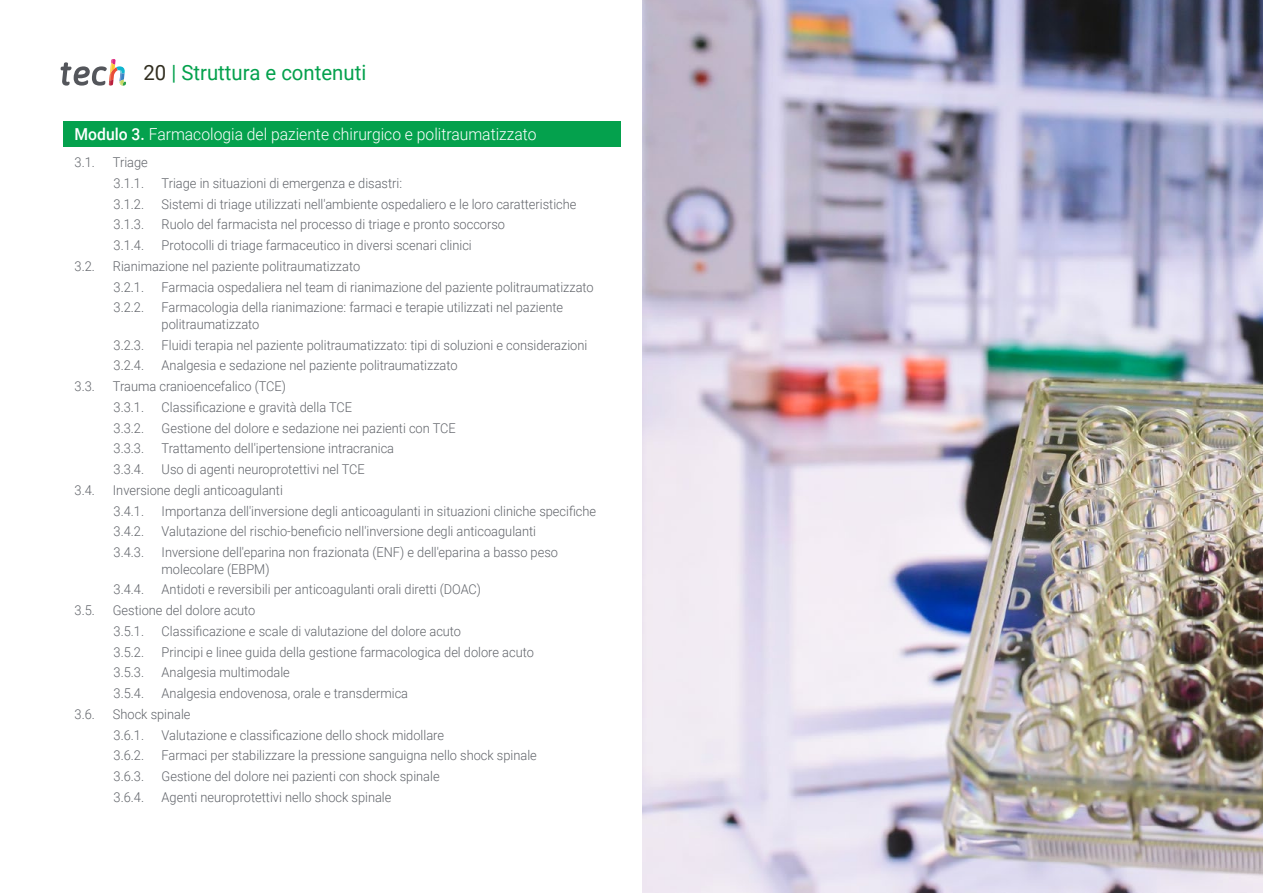
<style>
.page{position:relative;width:1263px;height:893px;background:#fff}
.page>*{position:absolute;margin:0;border:0;box-sizing:border-box;transform-origin:0 0}
.t1{font:21px "Roboto";color:#04a14d}
.t2{font:300 16.5px "Roboto";color:#fff;scale:.95 1}
.t3{font:300 13.5px/20.7px "Roboto";color:#61646a;scale:.95 1}
.s1{color:#312e20}
.s2{font-weight:500}
</style>
<div class="page">
<svg style="left:61px;top:59px;width:65px;height:27px"></svg>
<div style="left:64px;top:121px;width:557px;height:25px;background:#04a14d"></div>
<img style="left:642px;top:0;width:621px;height:893px">
<h1 class="t1" style="left:144px;top:57px;width:224px"><span class="s1">20</span> | Struttura e contenuti</h1>
<p class="t2" style="left:75px;top:123px;width:488px"><span class="s2">Modulo 3.</span> Farmacologia del paziente chirurgico e politraumatizzato</p>
<p class="t3" style="left:75px;top:151px;width:23px">3.1.</p>
<p class="t3" style="left:113px;top:151px;width:38px">Triage<br>3.1.1.</p>
<p class="t3" style="left:162px;top:172px;width:255px">Triage in situazioni di emergenza e disastri:</p>
<p class="t3" style="left:114px;top:193px;width:34px">3.1.2.</p>
<p class="t3" style="left:162px;top:193px;width:438px">Sistemi di triage utilizzati nell'ambiente ospedaliero e le loro caratteristiche</p>
<p class="t3" style="left:114px;top:214px;width:34px">3.1.3.</p>
<p class="t3" style="left:162px;top:214px;width:363px">Ruolo del farmacista nel processo di triage e pronto soccorso</p>
<p class="t3" style="left:114px;top:234px;width:34px">3.1.4.</p>
<p class="t3" style="left:162px;top:234px;width:328px">Protocolli di triage farmaceutico in diversi scenari clinici</p>
<p class="t3" style="left:75px;top:255px;width:23px">3.2.</p>
<p class="t3" style="left:113px;top:255px;width:262px">Rianimazione nel paziente politraumatizzato<br>3.2.1.</p>
<p class="t3" style="left:162px;top:276px;width:456px">Farmacia ospedaliera nel team di rianimazione del paziente politraumatizzato</p>
<p class="t3" style="left:114px;top:297px;width:34px">3.2.2.</p>
<p class="t3" style="left:162px;top:299px;width:424px;line-height:16.5px">Farmacologia della rianimazione: farmaci e terapie utilizzati nel paziente politraumatizzato</p>
<p class="t3" style="left:114px;top:334px;width:34px">3.2.3.</p>
<p class="t3" style="left:162px;top:334px;width:450px">Fluidi terapia nel paziente politraumatizzato: tipi di soluzioni e considerazioni</p>
<p class="t3" style="left:114px;top:355px;width:34px">3.2.4.</p>
<p class="t3" style="left:162px;top:355px;width:313px">Analgesia e sedazione nel paziente politraumatizzato</p>
<p class="t3" style="left:75px;top:375px;width:23px">3.3.</p>
<p class="t3" style="left:113px;top:375px;width:184px">Trauma cranioencefalico (TCE)<br>3.3.1.</p>
<p class="t3" style="left:162px;top:396px;width:202px">Classificazione e gravità della TCE</p>
<p class="t3" style="left:114px;top:417px;width:34px">3.3.2.</p>
<p class="t3" style="left:162px;top:417px;width:311px">Gestione del dolore e sedazione nei pazienti con TCE</p>
<p class="t3" style="left:114px;top:438px;width:34px">3.3.3.</p>
<p class="t3" style="left:162px;top:438px;width:246px">Trattamento dell'ipertensione intracranica</p>
<p class="t3" style="left:114px;top:458px;width:34px">3.3.4.</p>
<p class="t3" style="left:162px;top:458px;width:215px">Uso di agenti neuroprotettivi nel TCE</p>
<p class="t3" style="left:75px;top:479px;width:23px">3.4.</p>
<p class="t3" style="left:113px;top:479px;width:181px">Inversione degli anticoagulanti<br>3.4.1.</p>
<p class="t3" style="left:162px;top:500px;width:459px">Importanza dell'inversione degli anticoagulanti in situazioni cliniche specifiche</p>
<p class="t3" style="left:114px;top:521px;width:34px">3.4.2.</p>
<p class="t3" style="left:162px;top:521px;width:396px">Valutazione del rischio-beneficio nell'inversione degli anticoagulanti</p>
<p class="t3" style="left:114px;top:541px;width:34px">3.4.3.</p>
<p class="t3" style="left:162px;top:544px;width:419px;line-height:16.5px">Inversione dell'eparina non frazionata (ENF) e dell'eparina a basso peso molecolare (EBPM)</p>
<p class="t3" style="left:114px;top:579px;width:34px">3.4.4.</p>
<p class="t3" style="left:162px;top:579px;width:338px">Antidoti e reversibili per anticoagulanti orali diretti (DOAC)</p>
<p class="t3" style="left:75px;top:599px;width:23px">3.5.</p>
<p class="t3" style="left:113px;top:599px;width:152px">Gestione del dolore acuto<br>3.5.1.</p>
<p class="t3" style="left:162px;top:620px;width:317px">Classificazione e scale di valutazione del dolore acuto</p>
<p class="t3" style="left:114px;top:641px;width:34px">3.5.2.</p>
<p class="t3" style="left:162px;top:641px;width:393px">Principi e linee guida della gestione farmacologica del dolore acuto</p>
<p class="t3" style="left:114px;top:662px;width:34px">3.5.3.</p>
<p class="t3" style="left:162px;top:662px;width:136px">Analgesia multimodale</p>
<p class="t3" style="left:114px;top:682px;width:34px">3.5.4.</p>
<p class="t3" style="left:162px;top:682px;width:261px">Analgesia endovenosa, orale e transdermica</p>
<p class="t3" style="left:75px;top:703px;width:23px">3.6.</p>
<p class="t3" style="left:113px;top:703px;width:83px">Shock spinale<br>3.6.1.</p>
<p class="t3" style="left:162px;top:724px;width:299px">Valutazione e classificazione dello shock midollare</p>
<p class="t3" style="left:114px;top:745px;width:34px">3.6.2.</p>
<p class="t3" style="left:162px;top:745px;width:396px">Farmaci per stabilizzare la pressione sanguigna nello shock spinale</p>
<p class="t3" style="left:114px;top:765px;width:34px">3.6.3.</p>
<p class="t3" style="left:162px;top:765px;width:294px">Gestione del dolore nei pazienti con shock spinale</p>
<p class="t3" style="left:114px;top:786px;width:34px">3.6.4.</p>
<p class="t3" style="left:162px;top:786px;width:243px">Agenti neuroprotettivi nello shock spinale</p>
</div>
